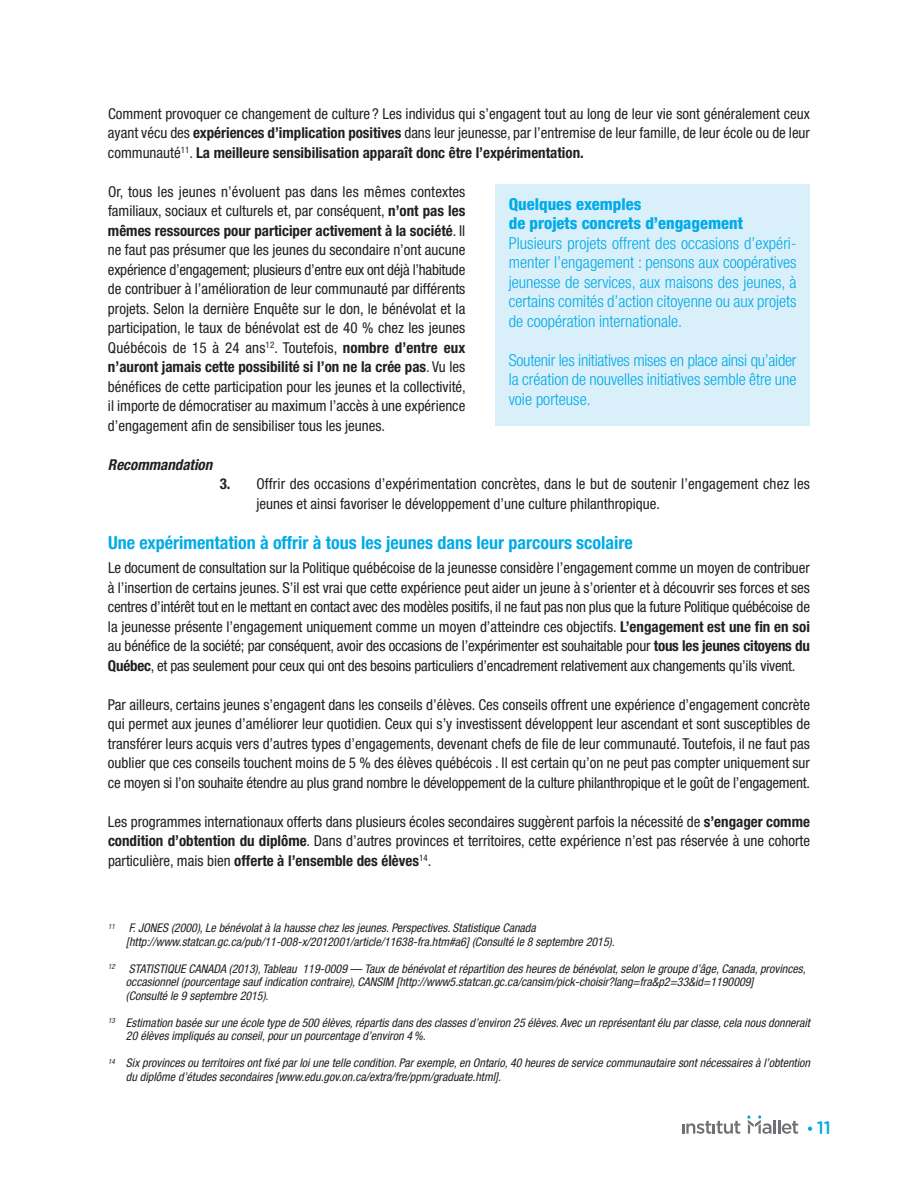
<style>
.page{position:relative;width:918px;height:1188px;background:#fff}
.page>*{position:absolute;margin:0;border:0;box-sizing:border-box;transform-origin:0 0}
.t1{font:700 condensed 18px "Helvetica Neue";color:#00abe7}
.t2{font:500 18px "Gotham Rounded";color:#00abe7}
.t3{font:300 condensed 16.5px/19.5px "Helvetica Neue";color:#00abe7;text-align:justify}
.t4{font:800 condensed 16.5px/19.5px "Helvetica Neue";color:#00abe7}
.t5{font:condensed 15px/19.5px "Helvetica Neue";color:#231f20;text-align:justify}
.t6{font:italic 700 condensed 15px "Helvetica Neue";color:#231f20}
.t7{font:italic condensed 12px/13.5px "Helvetica Neue";color:#231f20}
.s1{font-weight:700}
</style>
<div class="page">
<svg style="left:682px;top:1121px;width:58px;height:13px"></svg>
<hr style="left:773px;top:1120px;width:3px;height:14px;background:#717074">
<svg style="left:778px;top:1120px;width:20px;height:14px"></svg>
<svg style="left:747px;top:1115px;width:24px;height:19px"></svg>
<svg style="left:808px;top:1127px;width:4px;height:4px"></svg>
<div style="left:495px;top:184px;width:315px;height:242px;background:#d9effa"></div>
<p class="t5" style="left:108px;top:105px;width:704px">Comment provoquer ce changement de culture ? Les individus qui s’engagent tout au long de leur vie sont généralement ceux ayant vécu des <span class="s1">expériences d’implication positives</span> dans leur jeunesse, par l’entremise de leur famille, de leur école ou de leur communauté<sup>11</sup>. <span class="s1">La meilleure sensibilisation apparaît donc être l’expérimentation.</span></p>
<p class="t5" style="left:108px;top:183px;width:359px">Or, tous les jeunes n’évoluent pas dans les mêmes contextes familiaux, sociaux et culturels et, par conséquent, <span class="s1">n’ont pas les mêmes ressources pour participer activement à la société</span>. Il ne faut pas présumer que les jeunes du secondaire n’ont aucune expérience d’engagement; plusieurs d’entre eux ont déjà l’habitude de contribuer à l’amélioration de leur communauté par différents projets. Selon la dernière Enquête sur le don, le bénévolat et la participation, le taux de bénévolat est de 40 % chez les jeunes Québécois de 15 à 24 ans<sup>12</sup>. Toutefois, <span class="s1">nombre d’entre eux n’auront jamais cette possibilité si l’on ne la crée pas</span>. Vu les bénéfices de cette participation pour les jeunes et la collectivité, il importe de démocratiser au maximum l’accès à une expérience d’engagement afin de sensibiliser tous les jeunes.</p>
<p class="t6" style="left:108px;top:459px;width:106px">Recommandation</p>
<p class="t5" style="left:256px;top:475px;width:555px;text-indent:-37px"><span class="s1">3.</span> Offrir des occasions d’expérimentation concrètes, dans le but de soutenir l’engagement chez les jeunes et ainsi favoriser le développement d’une culture philanthropique.</p>
<p class="t1" style="left:108px;top:536px;width:526px">Une expérimentation à offrir à tous les jeunes dans leur parcours scolaire</p>
<p class="t5" style="left:108px;top:559px;width:704px">Le document de consultation sur la Politique québécoise de la jeunesse considère l’engagement comme un moyen de contribuer à l’insertion de certains jeunes. S’il est vrai que cette expérience peut aider un jeune à s’orienter et à découvrir ses forces et ses centres d’intérêt tout en le mettant en contact avec des modèles positifs, il ne faut pas non plus que la future Politique québécoise de la jeunesse présente l’engagement uniquement comme un moyen d’atteindre ces objectifs. <span class="s1">L’engagement est une fin en soi </span>au bénéfice de la société; par conséquent, avoir des occasions de l’expérimenter est souhaitable pour <span class="s1">tous les jeunes citoyens du Québec</span>, et pas seulement pour ceux qui ont des besoins particuliers d’encadrement relativement aux changements qu’ils vivent.</p>
<p class="t5" style="left:108px;top:696px;width:704px">Par ailleurs, certains jeunes s’engagent dans les conseils d’élèves. Ces conseils offrent une expérience d’engagement concrète qui permet aux jeunes d’améliorer leur quotidien. Ceux qui s’y investissent développent leur ascendant et sont susceptibles de transférer leurs acquis vers d’autres types d’engagements, devenant chefs de file de leur communauté. Toutefois, il ne faut pas oublier que ces conseils touchent moins de 5 % des élèves québécois . Il est certain qu’on ne peut pas compter uniquement sur ce moyen si l’on souhaite étendre au plus grand nombre le développement de la culture philanthropique et le goût de l’engagement.</p>
<p class="t5" style="left:108px;top:813px;width:704px">Les programmes internationaux offerts dans plusieurs écoles secondaires suggèrent parfois la nécessité de <span class="s1">s’engager comme condition d’obtention du diplôme</span>. Dans d’autres provinces et territoires, cette expérience n’est pas réservée à une cohorte particulière, mais bien <span class="s1">offerte à l’ensemble des élèves</span><sup>14</sup>.</p>
<p class="t4" style="left:509px;top:196px;width:236px">Quelques exemples<br>de projets concrets d’engagement</p>
<p class="t3" style="left:509px;top:235px;width:289px">Plusieurs projets offrent des occasions d’expéri&shy;menter l’engagement : pensons aux coopératives jeunesse de services, aux maisons des jeunes, à certains comités d’action citoyenne ou aux projets de coopération internationale.</p>
<p class="t3" style="left:509px;top:352px;width:289px">Soutenir les initiatives mises en place ainsi qu’aider la création de nouvelles initiatives semble être une voie porteuse.</p>
<p class="t7" style="left:126px;top:922px;width:490px;text-indent:-18px"><sup>11</sup> F. JONES (2000), Le bénévolat à la hausse chez les jeunes. Perspectives. Statistique Canada [http://www.statcan.gc.ca/pub/11-008-x/2012001/article/11638-fra.htm#a6] (Consulté le 8 septembre 2015).</p>
<p class="t7" style="left:126px;top:963px;width:681px;text-indent:-18px"><sup>12</sup> STATISTIQUE CANADA (2013), Tableau 119-0009 — Taux de bénévolat et répartition des heures de bénévolat, selon le groupe d’âge, Canada, provinces, occasionnel (pourcentage sauf indication contraire), CANSIM [http://www5.statcan.gc.ca/cansim/pick-choisir?lang=fra&amp;p2=33&amp;id=1190009]<br>(Consulté le 9 septembre 2015).</p>
<p class="t7" style="left:126px;top:1017px;width:686px;text-indent:-18px"><sup>13</sup> Estimation basée sur une école type de 500 élèves, répartis dans des classes d’environ 25 élèves. Avec un représentant élu par classe, cela nous donnerait<br>20 élèves impliqués au conseil, pour un pourcentage d’environ 4%.</p>
<p class="t7" style="left:126px;top:1057px;width:686px;text-indent:-18px"><sup>14</sup> Six provinces ou territoires ont fixé par loi une telle condition. Par exemple, en Ontario, 40 heures de service communautaire sont nécessaires à l’obtention du diplôme d’études secondaires [www.edu.gov.on.ca/extra/fre/ppm/graduate.html].</p>
<p class="t2" style="left:817px;top:1121px;width:16px">11</p>
</div>
